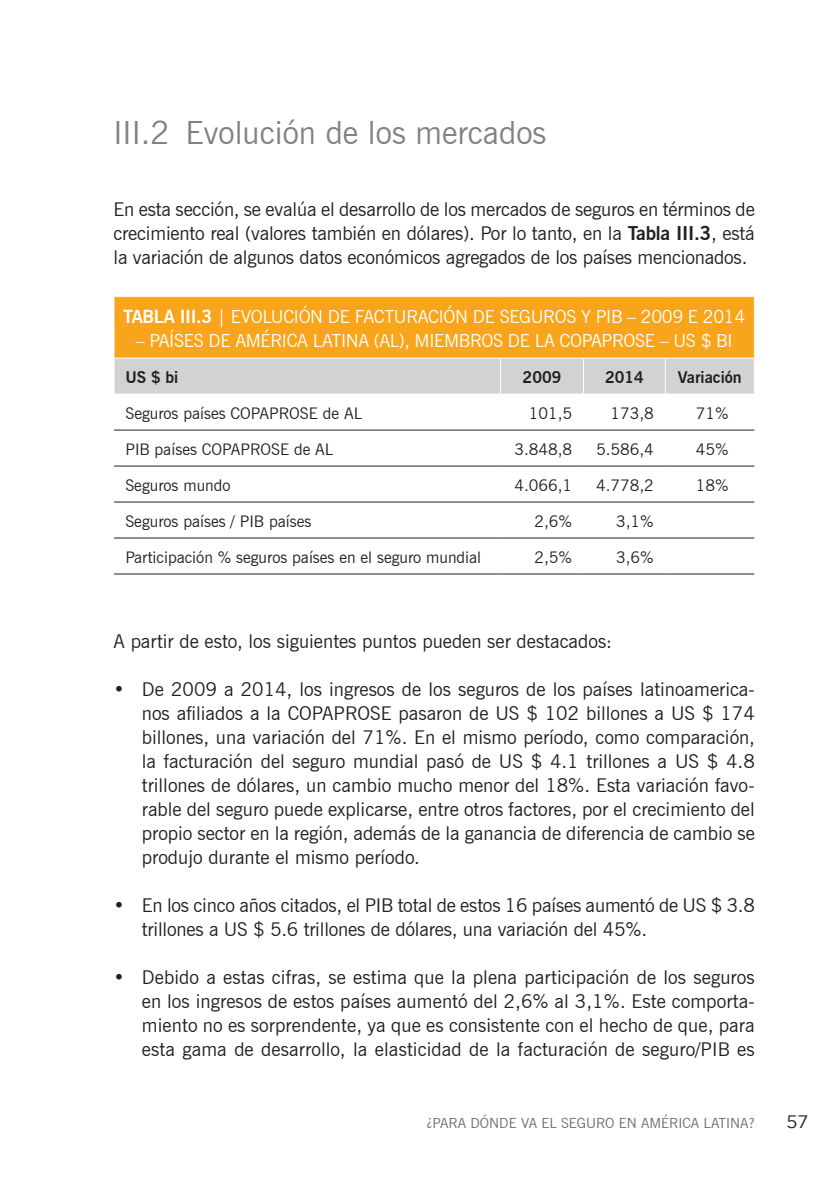
<style>
.page{position:relative;width:840px;height:1191px;background:#fff}
.page>*{position:absolute;margin:0;border:0;box-sizing:border-box;transform-origin:0 0}
.t1{font:32px "News Gothic BT";color:#808285}
.t2{font:19px/24px "News Gothic BT";color:#231f20;text-align:justify}
.t3{font:18px "News Gothic BT";letter-spacing:-.02em;color:#fff}
.t4{font:18px "Gotham";color:#231f20}
.t5{font:16px "News Gothic BT";color:#231f20}
.t6{font:700 16px "News Gothic BT";color:#231f20}
.t7{font:14px "News Gothic BT";color:#6c6d70}
.s1{font-weight:700}
</style>
<div class="page">
<div style="left:114px;top:296px;width:640px;height:62px;background:#f9a51b"></div>
<div style="left:114px;top:358px;width:639px;height:35px;background:#d1d2d4"></div>
<hr style="left:114px;top:429px;width:386px;height:1px;background:#231f20">
<hr style="left:500px;top:429px;width:83px;height:1px;background:#231f20">
<hr style="left:583px;top:429px;width:82px;height:1px;background:#231f20">
<hr style="left:665px;top:429px;width:89px;height:1px;background:#231f20">
<hr style="left:114px;top:465px;width:386px;height:1px;background:#231f20">
<hr style="left:500px;top:465px;width:83px;height:1px;background:#231f20">
<hr style="left:583px;top:465px;width:82px;height:1px;background:#231f20">
<hr style="left:665px;top:465px;width:89px;height:1px;background:#231f20">
<hr style="left:114px;top:501px;width:386px;height:1px;background:#231f20">
<hr style="left:500px;top:501px;width:83px;height:1px;background:#231f20">
<hr style="left:583px;top:501px;width:82px;height:1px;background:#231f20">
<hr style="left:665px;top:501px;width:89px;height:1px;background:#231f20">
<hr style="left:114px;top:537px;width:386px;height:1px;background:#231f20">
<hr style="left:500px;top:537px;width:83px;height:1px;background:#231f20">
<hr style="left:583px;top:537px;width:82px;height:1px;background:#231f20">
<hr style="left:665px;top:537px;width:89px;height:1px;background:#231f20">
<hr style="left:114px;top:573px;width:386px;height:1px;background:#231f20">
<hr style="left:500px;top:573px;width:83px;height:1px;background:#231f20">
<hr style="left:583px;top:573px;width:82px;height:1px;background:#231f20">
<hr style="left:665px;top:573px;width:89px;height:1px;background:#231f20">
<hr style="left:113px;top:296px;width:387px;height:1px;background:#fff">
<hr style="left:500px;top:296px;width:83px;height:1px;background:#fff">
<hr style="left:583px;top:296px;width:82px;height:1px;background:#fff">
<hr style="left:665px;top:296px;width:89px;height:1px;background:#fff">
<hr style="left:753px;top:297px;width:1px;height:60px;background:#fff">
<hr style="left:113px;top:357px;width:387px;height:1px;background:#fff">
<hr style="left:500px;top:357px;width:83px;height:1px;background:#fff">
<hr style="left:499px;top:358px;width:1px;height:35px;background:#fff">
<hr style="left:583px;top:357px;width:82px;height:1px;background:#fff">
<hr style="left:582px;top:358px;width:1px;height:35px;background:#fff">
<hr style="left:665px;top:357px;width:89px;height:1px;background:#fff">
<hr style="left:664px;top:358px;width:1px;height:35px;background:#fff">
<h1 class="t1" style="left:113px;top:113px;width:434px">III.2 Evolución de los mercados</h1>
<p class="t2" style="left:113px;top:197px;width:642px">En esta sección, se evalúa el desarrollo de los mercados de seguros en términos de crecimiento real (valores también en dólares). Por lo tanto, en la <span class="s1">Tabla III.3</span>, está la variación de algunos datos económicos agregados de los países mencionados.</p>
<p class="t3" style="left:123px;top:305px;width:623px"><span class="s1">TABLA III.3</span> | EVOLUCIÓN DE FACTURACIÓN DE SEGUROS Y PIB – 2009 E 2014</p>
<p class="t3" style="left:136px;top:329px;width:598px">– PAÍSES DE AMÉRICA LATINA (AL), MIEMBROS DE LA COPAPROSE – US $ BI</p>
<p class="t6" style="left:125px;top:367px;width:55px">US $ bi</p>
<p class="t6" style="left:522px;top:367px;width:40px">2009</p>
<p class="t6" style="left:604px;top:367px;width:40px">2014</p>
<p class="t6" style="left:677px;top:367px;width:65px">Variación</p>
<p class="t5" style="left:125px;top:403px;width:238px">Seguros países COPAPROSE de AL</p>
<p class="t5" style="left:528px;top:403px;width:45px">101,5</p>
<p class="t5" style="left:610px;top:403px;width:45px">173,8</p>
<p class="t5" style="left:695px;top:403px;width:34px">71%</p>
<p class="t5" style="left:125px;top:439px;width:209px">PIB países COPAPROSE de AL</p>
<p class="t5" style="left:514px;top:439px;width:59px">3.848,8</p>
<p class="t5" style="left:595px;top:439px;width:59px">5.586,4</p>
<p class="t5" style="left:695px;top:439px;width:34px">45%</p>
<p class="t5" style="left:125px;top:475px;width:107px">Seguros mundo</p>
<p class="t5" style="left:514px;top:475px;width:59px">4.066,1</p>
<p class="t5" style="left:595px;top:475px;width:59px">4.778,2</p>
<p class="t5" style="left:695px;top:475px;width:34px">18%</p>
<p class="t5" style="left:125px;top:511px;width:187px">Seguros países / PIB países</p>
<p class="t5" style="left:534px;top:511px;width:39px">2,6%</p>
<p class="t5" style="left:615px;top:511px;width:39px">3,1%</p>
<p class="t5" style="left:125px;top:547px;width:357px">Participación % seguros países en el seguro mundial</p>
<p class="t5" style="left:534px;top:547px;width:39px">2,5%</p>
<p class="t5" style="left:615px;top:547px;width:39px">3,6%</p>
<p class="t2" style="left:113px;top:629px;width:500px">A partir de esto, los siguientes puntos pueden ser destacados:</p>
<p class="t2" style="left:142px;top:677px;width:614px;text-indent:-28px">• De 2009 a 2014, los ingresos de los seguros de los países latinoamerica&shy;nos afiliados a la COPAPROSE pasaron de US $ 102 billones a US $ 174 billones, una variación del 71%. En el mismo período, como comparación, la facturación del seguro mundial pasó de US $ 4.1 trillones a US $ 4.8 trillones de dólares, un cambio mucho menor del 18%. Esta variación favo&shy;rable del seguro puede explicarse, entre otros factores, por el crecimiento del propio sector en la región, además de la ganancia de diferencia de cambio se produjo durante el mismo período.</p>
<p class="t2" style="left:142px;top:893px;width:614px;text-indent:-28px">• En los cinco años citados, el PIB total de estos 16 países aumentó de US $ 3.8 trillones a US $ 5.6 trillones de dólares, una variación del 45%.</p>
<p class="t2" style="left:142px;top:965px;width:614px;text-indent:-28px">• Debido a estas cifras, se estima que la plena participación de los seguros en los ingresos de estos países aumentó del 2,6% al 3,1%. Este comporta&shy;miento no es sorprendente, ya que es consistente con el hecho de que, para esta gama de desarrollo, la elasticidad de la facturación de seguro/PIB es</p>
<p class="t7" style="left:426px;top:1115px;width:329px">¿PARA DÓNDE VA EL SEGURO EN AMÉRICA LATINA?</p>
<p class="t4" style="left:786px;top:1112px;width:23px">57</p>
</div>
